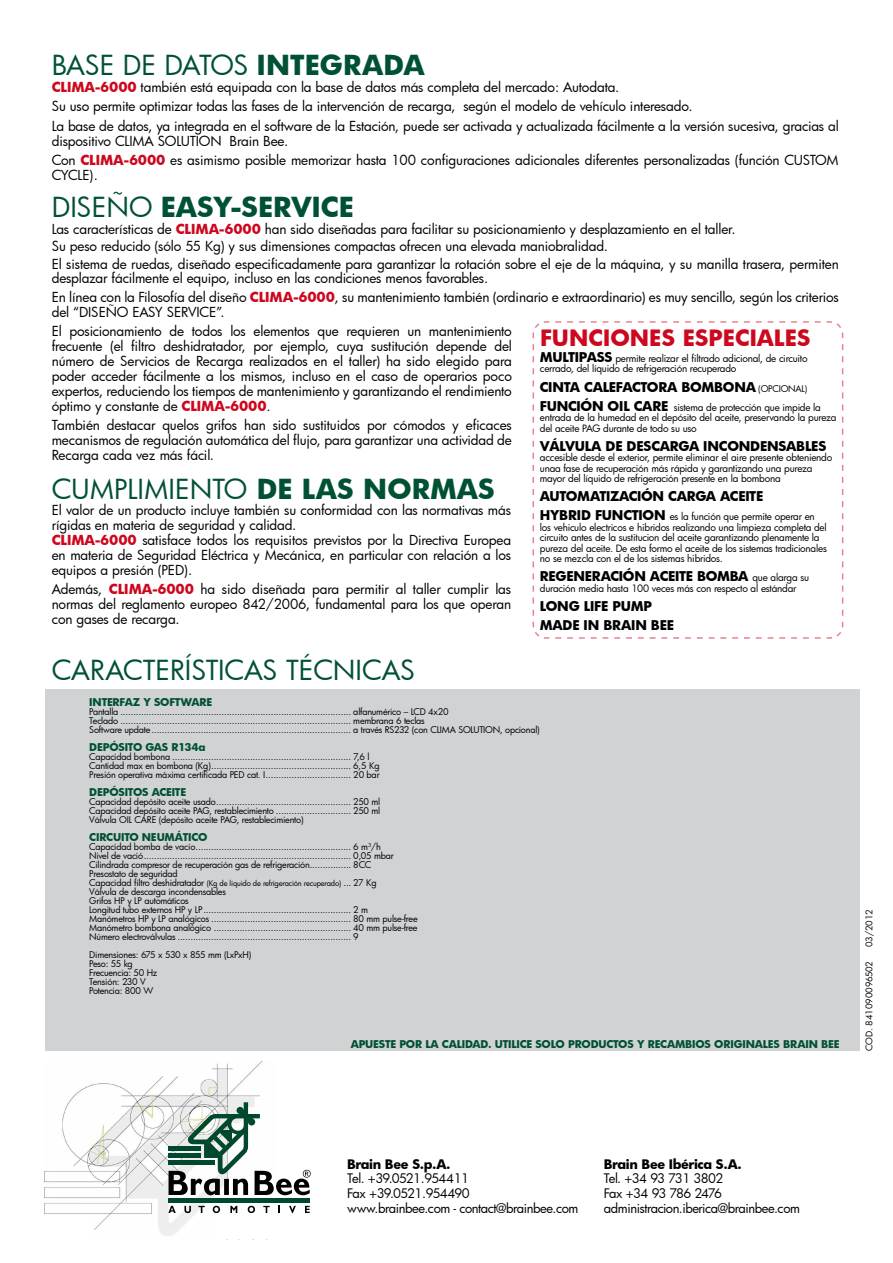
<style>
.page{position:relative;width:893px;height:1263px;background:#fff}
.page>*{position:absolute;margin:0;border:0;box-sizing:border-box;transform-origin:0 0}
.t1{font:27px "Futura";color:#005133}
.t2{font:27px "Futura";letter-spacing:-.03em;color:#005133}
.t3{font:700 27px "Futura";color:#005133}
.t4{font:700 21.9px "Futura";color:#cd071e}
.t5{font:13.5px/15px "Futura";letter-spacing:-.01em;color:#000}
.t6{font:700 13.2px/19px "Futura";letter-spacing:-.02em;color:#000}
.t7{font:12.9px/14.7px "Futura";letter-spacing:-.035em;color:#000}
.t8{font:700 12.9px "Futura";letter-spacing:-.03em;color:#000}
.t9{font:700 10.5px "Futura";letter-spacing:-.02em;color:#005133}
.t10{font:9.9px/10.5px "Futura";letter-spacing:-.02em;color:#000}
.t11{font:9px/9px "Futura";letter-spacing:-.02em;color:#000}
.t12{font:7.5px "Futura";letter-spacing:-.02em;color:#000}
.s1{font-weight:700}
.s2{font-weight:700;color:#cd071e}
.s3{font-weight:400}
.s4{font-weight:700;font-size:13.2px}
.s5{font-weight:400;font-size:9px}
.s6{font-weight:400;font-size:9.9px}
.s7{font-size:9px}
</style>
<div class="page">
<svg style="left:532px;top:321px;width:312px;height:318px"></svg>
<img style="left:45px;top:1061px;width:225px;height:175px">
<div style="left:169px;top:1198px;width:141px;height:5px;background:#00492c"></div>
<svg style="left:169px;top:1102px;width:142px;height:93px"></svg>
<svg style="left:168px;top:1206px;width:8px;height:7px"></svg>
<svg style="left:184px;top:1206px;width:7px;height:7px"></svg>
<svg style="left:198px;top:1206px;width:7px;height:7px"></svg>
<svg style="left:213px;top:1206px;width:7px;height:7px"></svg>
<svg style="left:230px;top:1206px;width:7px;height:7px"></svg>
<svg style="left:248px;top:1206px;width:7px;height:7px"></svg>
<svg style="left:263px;top:1206px;width:7px;height:7px"></svg>
<svg style="left:278px;top:1206px;width:2px;height:7px"></svg>
<svg style="left:289px;top:1206px;width:7px;height:7px"></svg>
<svg style="left:305px;top:1206px;width:5px;height:7px"></svg>
<div style="left:169px;top:1146px;width:32px;height:5px;background:#00492c"></div>
<div style="left:169px;top:1153px;width:32px;height:5px;background:#00492c"></div>
<div style="left:169px;top:1160px;width:46px;height:5px;background:#00492c"></div>
<div style="left:34px;top:1216px;width:59px;height:24px;background:#fff"></div>
<div style="left:215px;top:1215px;width:59px;height:24px;background:#fff"></div>
<div style="left:45px;top:689px;width:814px;height:362px;background:#d1d2d4"></div>
<h1 class="t2" style="left:52px;top:46px;width:374px">BASE DE DATOS <span class="s1">INTEGRADA</span></h1>
<p class="t5" style="left:52px;top:77px;width:789px;line-height:19.2px"><span class="s2">CLIMA-6000</span> también está equipada con la base de datos más completa del mercado: Autodata.<br>Su uso permite optimizar todas las fases de la intervención de recarga, según el modelo de vehículo interesado.<br>La base de datos, ya integrada en el software de la Estación, puede ser activada y actualizada fácilmente a la versión sucesiva, gracias al</p>
<p class="t5" style="left:52px;top:131px;width:788px;line-height:19.2px">dispositivo CLIMA SOLUTION Brain Bee.<br>Con <span class="s2">CLIMA-6000</span> es asimismo posible memorizar hasta 100 configuraciones adicionales diferentes personalizadas (función CUSTOM</p>
<p class="t5" style="left:52px;top:167px;width:48px">CYCLE).</p>
<h1 class="t3" style="left:52px;top:188px;width:304px"><span class="s3">DISEÑO</span> EASY-SERVICE</h1>
<p class="t5" style="left:52px;top:219px;width:789px;line-height:17.7px">Las características de <span class="s2">CLIMA-6000</span> han sido diseñadas para facilitar su posicionamiento y desplazamiento en el taller.<br>Su peso reducido (sólo 55 Kg) y sus dimensiones compactas ofrecen una elevada maniobralidad.<br>El sistema de ruedas, diseñado especificadamente para garantizar la rotación sobre el eje de la máquina, y su manilla trasera, permiten</p>
<p class="t5" style="left:52px;top:268px;width:789px;line-height:19.2px">desplazar fácilmente el equipo, incluso en las condiciones menos favorables.<br>En línea con la Filosofía del diseño <span class="s2">CLIMA-6000</span>, su mantenimiento también (ordinario e extraordinario) es muy sencillo, según los criterios</p>
<p class="t5" style="left:52px;top:302px;width:462px;line-height:19.2px">del “DISEÑO EASY SERVICE”.<br>El posicionamiento de todos los elementos que requieren un mantenimiento</p>
<p class="t5" style="left:52px;top:338px;width:462px;text-align:justify">frecuente (el filtro deshidratador, por ejemplo, cuya sustitución depende del número de Servicios de Recarga realizados en el taller) ha sido elegido para poder acceder fácilmente a los mismos, incluso en el caso de operarios poco expertos, reduciendo los tiempos de mantenimiento y garantizando el rendimiento óptimo y constante de <span class="s2">CLIMA-6000</span>.</p>
<p class="t5" style="left:52px;top:418px;width:462px;text-align:justify">También destacar quelos grifos han sido sustituidos por cómodos y eficaces mecanismos de regulación automática del flujo, para garantizar una actividad de Recarga cada vez más fácil.</p>
<h2 class="t4" style="left:540px;top:322px;width:272px">FUNCIONES ESPECIALES</h2>
<p class="t10" style="left:540px;top:353px;width:269px"><span class="s4">MULTIPASS</span> permite realizar el filtrado adicional, de circuito cerrado, del líquido de refrigeración recuperado</p>
<p class="t6" style="left:540px;top:377px;width:269px">CINTA CALEFACTORA BOMBONA <span class="s5">(OPCIONAL)</span></p>
<p class="t10" style="left:540px;top:401px;width:298px"><span class="s4">FUNCIÓN OIL CARE</span> sistema de protección que impide la entrada de la humedad en el depósito del aceite, preservando la pureza del aceite PAG durante de todo su uso</p>
<p class="t6" style="left:540px;top:436px;width:288px">VÁLVULA DE DESCARGA INCONDENSABLES</p>
<p class="t10" style="left:540px;top:452px;width:294px">accesible desde el exterior, permite eliminar el aire presente obteniendo unaa fase de recuperación más rápida y garantizando una pureza mayor del líquido de refrigeración presente en la bombona</p>
<p class="t6" style="left:540px;top:486px;width:225px">AUTOMATIZACIÓN CARGA ACEITE</p>
<p class="t10" style="left:540px;top:511px;width:289px"><span class="s4">HYBRID FUNCTION</span> es la función que permite operar en los vehiculo electricos e hibridos realizando una limpieza completa del circuito antes de la sustitucion del aceite garantizando plenamente la pureza del aceite. De esta formo el aceite de los sistemas tradicionales no se mezcla con el de los sistemas hibridos.</p>
<p class="t6" style="left:540px;top:566px;width:271px">REGENERACIÓN ACEITE BOMBA <span class="s6">que alarga su</span></p>
<p class="t10" style="left:540px;top:582px;width:258px">duración media hasta 100 veces más con respecto al estándar</p>
<p class="t6" style="left:540px;top:596px;width:18px">LONG</p>
<p class="t6" style="left:584px;top:596px;width:13px">LIFE</p>
<h1 class="t1" style="left:52px;top:471px;width:334px">CUMPLIMIENTO <span class="s1">DE LAS NORMAS</span></h1>
<p class="t5" style="left:52px;top:502px;width:461px">El valor de un producto incluye también su conformidad con las normativas más rígidas en materia de seguridad y calidad.<br><span class="s2">CLIMA-6000</span> satisface todos los requisitos previstos por la Directiva Europea en materia de Seguridad Eléctrica y Mecánica, en particular con relación a los equipos a presión (PED).</p>
<p class="t5" style="left:52px;top:581px;width:461px;text-align:justify">Además, <span class="s2">CLIMA-6000</span> ha sido diseñada para permitir al taller cumplir las normas del reglamento europeo 842/2006, fundamental para los que operan con gases de recarga.</p>
<p class="t6" style="left:540px;top:596px;width:136px;text-indent:73px">PUMP<br>MADE IN BRAIN BEE</p>
<h1 class="t1" style="left:52px;top:652px;width:16px">características</h1>
<h1 class="t1" style="left:286px;top:652px;width:45px">técnicas</h1>
<p class="t9" style="left:89px;top:695px;width:124px">INTERFAZ Y SOFTWARE</p>
<p class="t11" style="left:89px;top:707px;width:452px">Pantalla ......................................................................................... alfanumérico – LCD 4x20<br>Teclado ......................................................................................... membrana 6 teclas<br>Software update............................................................................. a través RS232 (con CLIMA SOLUTION, opcional)</p>
<p class="t9" style="left:89px;top:740px;width:118px">DEPÓSITO GAS R134A</p>
<p class="t11" style="left:89px;top:752px;width:292px">Capacidad bombona ..................................................................... 7,6 l<br>Cantidad max en bombona (Kg)...................................................... 6,5 Kg<br>Presión operativa máxima certificada PED cat. I................................. 20 bar</p>
<p class="t9" style="left:89px;top:785px;width:98px">DEPÓSITOS ACEITE</p>
<p class="t11" style="left:89px;top:797px;width:292px;text-align:justify">Capacidad depósito aceite usado.................................................... 250 ml Capacidad depósito aceite PAG, restablecimiento ............................. 250 ml Válvula OIL CARE (depósito aceite PAG, restablecimiento)</p>
<p class="t9" style="left:89px;top:830px;width:120px">CIRCUITO NEUMÁTICO</p>
<p class="t11" style="left:89px;top:842px;width:306px">Capacidad bomba de vacío............................................................ 6 m<sup>3</sup>/h Nivel de vació................................................................................ 0,05 mbar Cilindrada compresor de recuperación gas de refrigeración................ 8CC Presostato de seguridad</p>
<p class="t12" style="left:89px;top:878px;width:289px"><span class="s7">Capacidad filtro deshidratador</span> (Kg de líquido de refrigeración recuperado) <span class="s7">... 27 Kg</span></p>
<p class="t11" style="left:89px;top:887px;width:330px">Válvula de descarga incondensables<br>Grifos HP y LP automáticos<br>Longitud tubo externos HP y LP......................................................... 2 m<br>Manómetros HP y LP analógicos ...................................................... 80 mm pulse-free Manómetro bombona analógico ..................................................... 40 mm pulse-free Número electroválvulas ................................................................... 9</p>
<p class="t11" style="left:89px;top:950px;width:164px">Dimensiones: 675 x 530 x 855 mm (LxPxH)<br>Peso: 55 kg<br>Frecuencia: 50 Hz<br>Tensión: 230 V<br>Potencia: 800 W</p>
<p class="t9" style="left:351px;top:1037px;width:16px">APUESTE</p>
<p class="t9" style="left:399px;top:1037px;width:9px">POR</p>
<p class="t9" style="left:425px;top:1037px;width:25px">LA CALIDAD</p>
<p class="t9" style="left:488px;top:1037px;width:21px">. UTILICE</p>
<p class="t9" style="left:535px;top:1037px;width:9px">SOLO</p>
<p class="t9" style="left:568px;top:1037px;width:9px">PRODUCTOS</p>
<p class="t9" style="left:637px;top:1037px;width:19px">Y RECAMBIOS</p>
<p class="t9" style="left:714px;top:1037px;width:8px">ORIGINALES</p>
<p class="t9" style="left:783px;top:1037px;width:15px">BRAIN</p>
<p class="t9" style="left:821px;top:1037px;width:14px">BEE</p>
<p class="t11" style="left:864px;top:947px;width:40px;rotate:-90deg">03/2012</p>
<p class="t11" style="left:864px;top:1051px;width:91px;rotate:-90deg">cod. 841090096502</p>
<p class="t8" style="left:347px;top:1155px;width:105px">BRAIN BEE S.P.A.</p>
<p class="t7" style="left:347px;top:1171px;width:233px">Tel. +39.0521.954411<br>Fax +39.0521.954490<br>www.brainbee.com - contact@brainbee.com</p>
<p class="t8" style="left:604px;top:1155px;width:140px">BRAIN BEE IBÉRICA S.A.</p>
<p class="t7" style="left:604px;top:1171px;width:198px">Tel. +34 93 731 3802<br>Fax +34 93 786 2476 administracion.iberica@brainbee.com</p>
</div>
